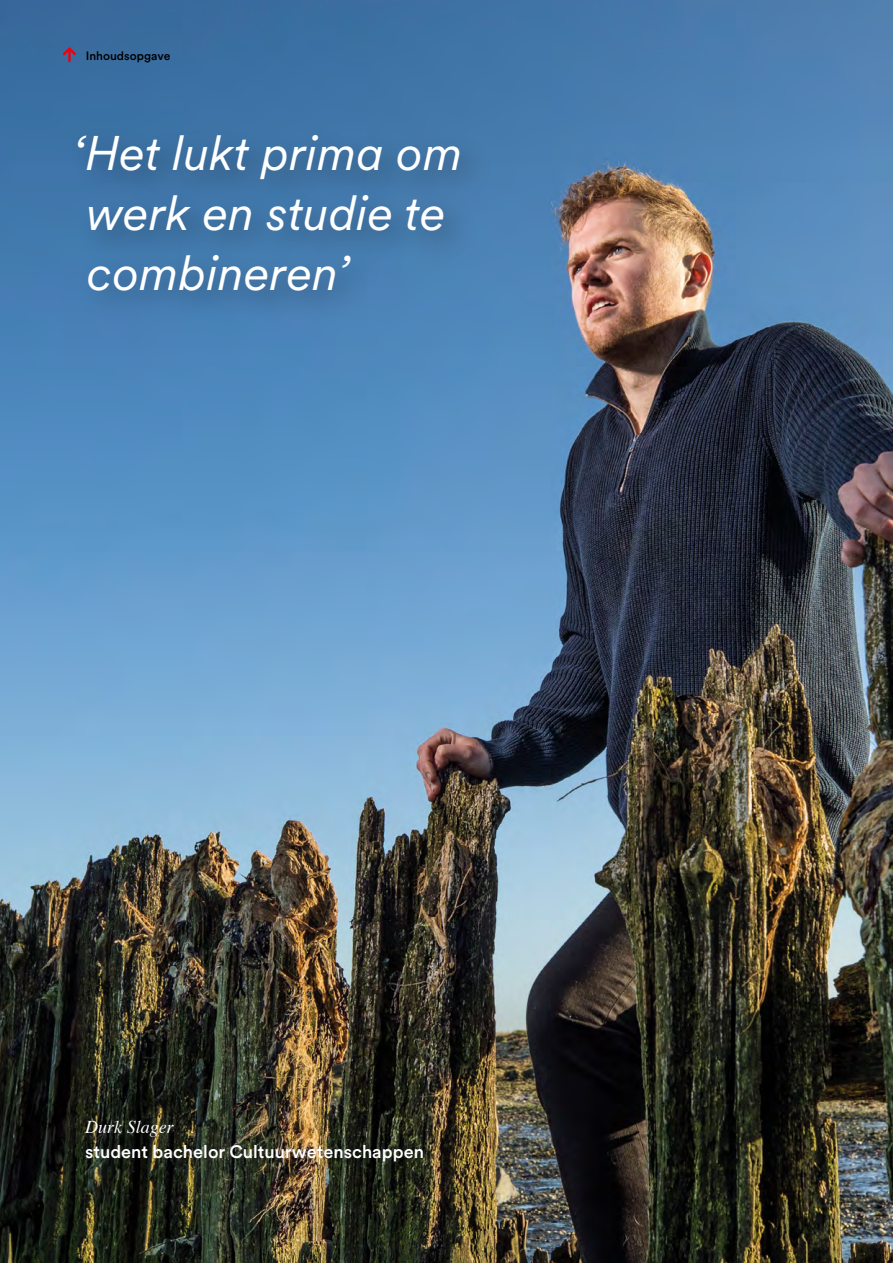
<style>
.page{position:relative;width:893px;height:1263px;background:#fff}
.page>*{position:absolute;margin:0;border:0;box-sizing:border-box;transform-origin:0 0}
.t1{font:italic 48px/59.6px "Circular XX";color:#fff}
.t2{font:500 18px "Circular XX";color:#fff}
.t3{font:italic 18px "Times";color:#fff}
.t4{font:500 12px "Circular XX";color:#000}
</style>
<div class="page">
<img style="left:0;top:0;width:893px;height:1263px">
<div style="left:66px;top:124px;width:427px;height:199px;background:#000;opacity:.35"></div>
<svg style="left:63px;top:47px;width:13px;height:15px"></svg>
<p class="t4" style="left:86px;top:47px;width:86px">Inhoudsopgave</p>
<p class="t1" style="left:73px;top:122px;width:391px">‘Het lukt prima om werk en studie te combineren’</p>
<p class="t3" style="left:85px;top:1111px;width:90px">Durk Slager</p>
<p class="t2" style="left:85px;top:1140px;width:340px">student bachelor Cultuurwetenschappen</p>
</div>
